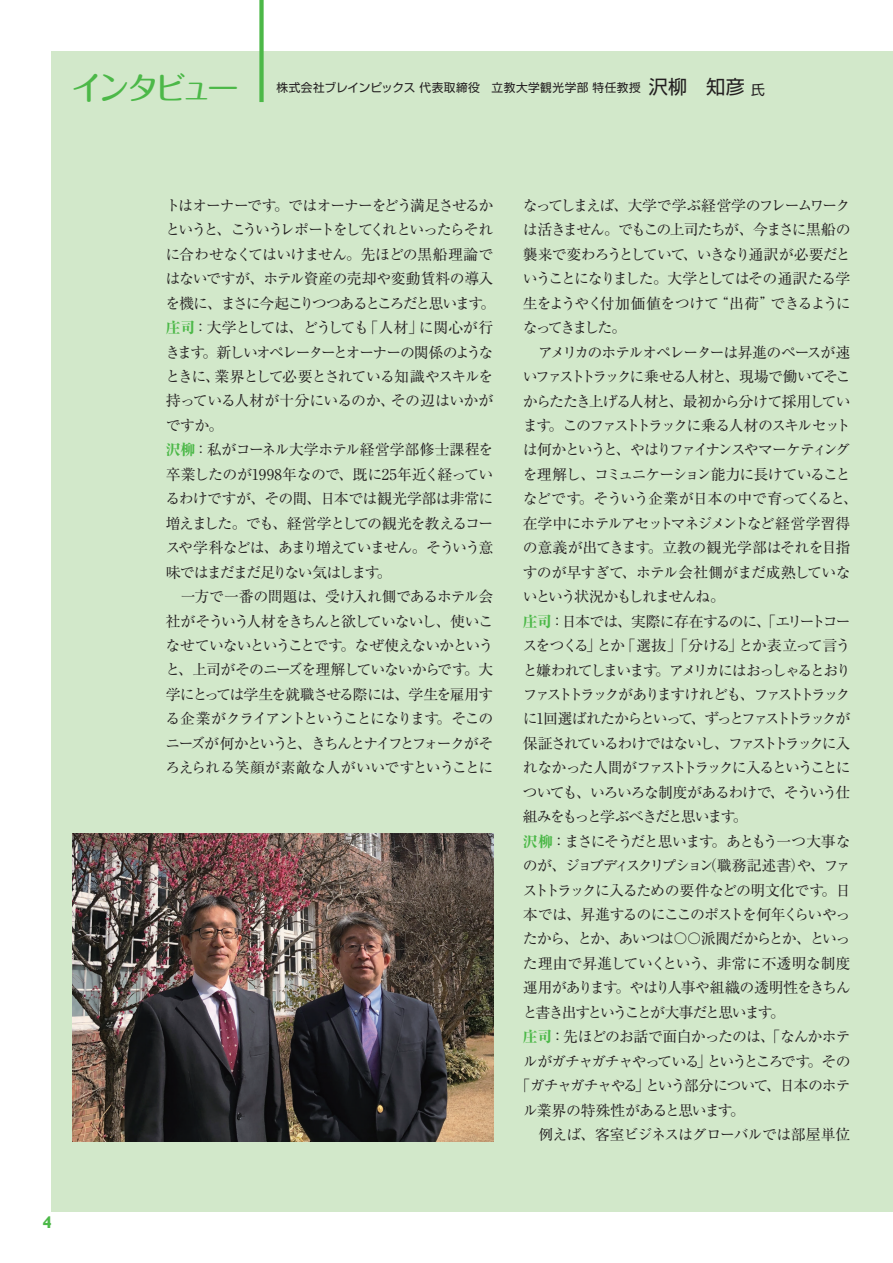
<style>
.page{position:relative;width:893px;height:1263px;background:#fff}
.page>*{position:absolute;margin:0;border:0;box-sizing:border-box;transform-origin:0 0}
.t1{font:500 31.95px "Maru Fo Pro";letter-spacing:-.17em;color:#4cb848}
.t2{font:700 16.95px "Gill Sans";color:#4cb848}
.t3{font:14.85px/24.5px "Ryumin Pro";letter-spacing:-.085em;color:#231f20}
.t4{font:14.85px "Ryumin Pro";letter-spacing:-.155em;color:#231f20}
.t5{font:14.85px "Ryumin Pro";letter-spacing:-.055em;color:#231f20}
.t6{font:14.85px "Ryumin Pro";letter-spacing:-.13em;color:#231f20}
.t7{font:14.85px "Ryumin Pro";letter-spacing:-.05em;color:#231f20}
.t8{font:14.85px "Ryumin Pro";letter-spacing:-.105em;color:#231f20}
.t9{font:14.85px "Ryumin Pro";letter-spacing:-.17em;color:#231f20}
.t10{font:14.85px "Ryumin Pro";letter-spacing:-.165em;color:#231f20}
.t11{font:14.85px "Ryumin Pro";letter-spacing:-.135em;color:#231f20}
.t12{font:14.85px "Ryumin Pro";letter-spacing:-.125em;color:#231f20}
.t13{font:14.85px "Ryumin Pro";letter-spacing:-.12em;color:#231f20}
.t14{font:14.85px "Ryumin Pro";letter-spacing:-.14em;color:#231f20}
.t15{font:14.85px "Ryumin Pro";letter-spacing:-.02em;color:#231f20}
.t16{font:14.85px "Ryumin Pro";letter-spacing:-.025em;color:#231f20}
.t17{font:14.85px "Ryumin Pro";letter-spacing:-.015em;color:#231f20}
.t18{font:14.85px "Ryumin Pro";letter-spacing:-.06em;color:#231f20}
.t19{font:14.85px "Ryumin Pro";letter-spacing:-.115em;color:#231f20}
.t20{font:11.7px "Shin Go Pro";letter-spacing:.035em;color:#231f20}
.s1{font-size:19.2px}
.s2{font-size:13.8px}
.s3{font-weight:800;color:#4cb848}
</style>
<div class="page">
<div style="left:51px;top:51px;width:842px;height:1161px;background:#d2e8ca"></div>
<div style="left:259px;top:0;width:5px;height:102px;background:#4cb848"></div>
<img style="left:72px;top:833px;width:421px;height:309px">
<h1 class="t1" style="left:71px;top:63px;width:169px">インタビュー</h1>
<p class="t20" style="left:276px;top:78px;width:490px">株式会社ブレインピックス代表取締役　立教大学観光学部特任教授 <span class="s1">沢柳　知彦</span><span class="s2">氏</span></p>
<p class="t2" style="left:43px;top:1212px;width:11px">4</p>
<p class="t3" style="left:165px;top:192px;width:331px">トはオーナーです。ではオーナーをどう満足させるかというと、こういうレポートをしてくれといったらそれに合わせなくてはいけません。先ほどの黒船理論ではないですが、ホテル資産の売却や変動賃料の導入を機に、まさに今起こりつつあるところだと思います。<span class="s3">庄司</span>：大学としては、どうしても「人材」に関心が行きます。新しいオペレーターとオーナーの関係のようなときに、業界として必要とされている知識やスキルを持っている人材が十分にいるのか、その辺はいかがですか。<br><span class="s3">沢柳</span>：私がコーネル大学ホテル経営学部修士課程を卒業したのが1998年なので、既に25年近く経っているわけですが、その間、日本では観光学部は非常に増えました。でも、経営学としての観光を教えるコースや学科などは、あまり増えていません。そういう意味ではまだまだ足りない気はします。<br>　一方で一番の問題は、受け入れ側であるホテル会社がそういう人材をきちんと欲していないし、使いこなせていないということです。なぜ使えないかというと、上司がそのニーズを理解していないからです。大学にとっては学生を就職させる際には、学生を雇用する企業がクライアントということになります。そこのニーズが何かというと、きちんとナイフとフォークがそろえられる笑顔が素敵な人がいいですということに</p>
<p class="t3" style="left:523px;top:192px;width:329px">なってしまえば、大学で学ぶ経営学のフレームワーク</p>
<p class="t3" style="left:523px;top:217px;width:329px">は活きません。でもこの上司たちが、今まさに黒船の</p>
<p class="t3" style="left:523px;top:241px;width:329px">襲来で変わろうとしていて、いきなり通訳が必要だと</p>
<p class="t3" style="left:523px;top:265px;width:329px">いうことになりました。大学としてはその通訳たる学</p>
<p class="t3" style="left:523px;top:290px;width:329px">生をようやく付加価値をつけて“出荷”できるように</p>
<p class="t9" style="left:523px;top:316px;width:105px">なってきました。</p>
<p class="t3" style="left:523px;top:339px;width:329px">　アメリカのホテルオペレーターは昇進のペースが速</p>
<p class="t4" style="left:523px;top:365px;width:329px">いファストトラックに乗せる人材と、現場で働いてそこ</p>
<p class="t3" style="left:523px;top:388px;width:329px">からたたき上げる人材と、最初から分けて採用してい</p>
<p class="t6" style="left:523px;top:414px;width:330px">ます。このファストトラックに乗る人材のスキルセット</p>
<p class="t11" style="left:523px;top:438px;width:329px">は何かというと、やはりファイナンスやマーケティング</p>
<p class="t3" style="left:523px;top:461px;width:329px">を理解し、コミュニケーション能力に長けていること</p>
<p class="t7" style="left:523px;top:487px;width:337px">などです。そういう企業が日本の中で育ってくると、</p>
<p class="t3" style="left:523px;top:510px;width:329px">在学中にホテルアセットマネジメントなど経営学習得</p>
<p class="t15" style="left:523px;top:536px;width:329px">の意義が出てきます。立教の観光学部はそれを目指</p>
<p class="t16" style="left:523px;top:560px;width:329px">すのが早すぎて、ホテル会社側がまだ成熟していな</p>
<p class="t8" style="left:523px;top:585px;width:204px">いという状況かもしれませんね。</p>
<p class="t3" style="left:523px;top:608px;width:329px"><span class="s3">庄司</span>：日本では、実際に存在するのに、「エリートコー</p>
<p class="t8" style="left:523px;top:634px;width:329px">スをつくる」とか「選抜」「分ける」とか表立って言う</p>
<p class="t12" style="left:523px;top:658px;width:330px">と嫌われてしまいます。アメリカにはおっしゃるとおり</p>
<p class="t9" style="left:523px;top:683px;width:329px">ファストトラックがありますけれども、ファストトラック</p>
<p class="t4" style="left:523px;top:707px;width:329px">に1回選ばれたからといって、ずっとファストトラックが</p>
<p class="t13" style="left:523px;top:732px;width:329px">保証されているわけではないし、ファストトラックに入</p>
<p class="t14" style="left:523px;top:756px;width:329px">れなかった人間がファストトラックに入るということに</p>
<p class="t3" style="left:523px;top:779px;width:329px">ついても、いろいろな制度があるわけで、そういう仕</p>
<p class="t19" style="left:523px;top:805px;width:226px">組みをもっと学ぶべきだと思います。</p>
<p class="t3" style="left:523px;top:828px;width:329px"><span class="s3">沢柳</span>：まさにそうだと思います。あともう一つ大事な</p>
<p class="t10" style="left:523px;top:854px;width:329px">のが、ジョブディスクリプション（職務記述書）や、ファ</p>
<p class="t5" style="left:523px;top:878px;width:329px">ストトラックに入るための要件などの明文化です。日</p>
<p class="t3" style="left:523px;top:901px;width:329px">本では、昇進するのにここのポストを何年くらいやっ</p>
<p class="t3" style="left:523px;top:926px;width:329px">たから、とか、あいつは〇〇派閥だからとか、といっ</p>
<p class="t17" style="left:523px;top:952px;width:329px">た理由で昇進していくという、非常に不透明な制度</p>
<p class="t3" style="left:523px;top:974px;width:329px">運用があります。やはり人事や組織の透明性をきちん</p>
<p class="t6" style="left:523px;top:1001px;width:264px">と書き出すということが大事だと思います。</p>
<p class="t5" style="left:523px;top:1025px;width:329px"><span class="s3">庄司</span>：先ほどのお話で面白かったのは、「なんかホテ</p>
<p class="t3" style="left:523px;top:1048px;width:329px">ルがガチャガチャやっている」というところです。その</p>
<p class="t3" style="left:515px;top:1072px;width:337px">「ガチャガチャやる」という部分について、日本のホテ</p>
<p class="t7" style="left:523px;top:1098px;width:224px">ル業界の特殊性があると思います。</p>
<p class="t18" style="left:523px;top:1123px;width:329px">　例えば、客室ビジネスはグローバルでは部屋単位</p>
</div>
